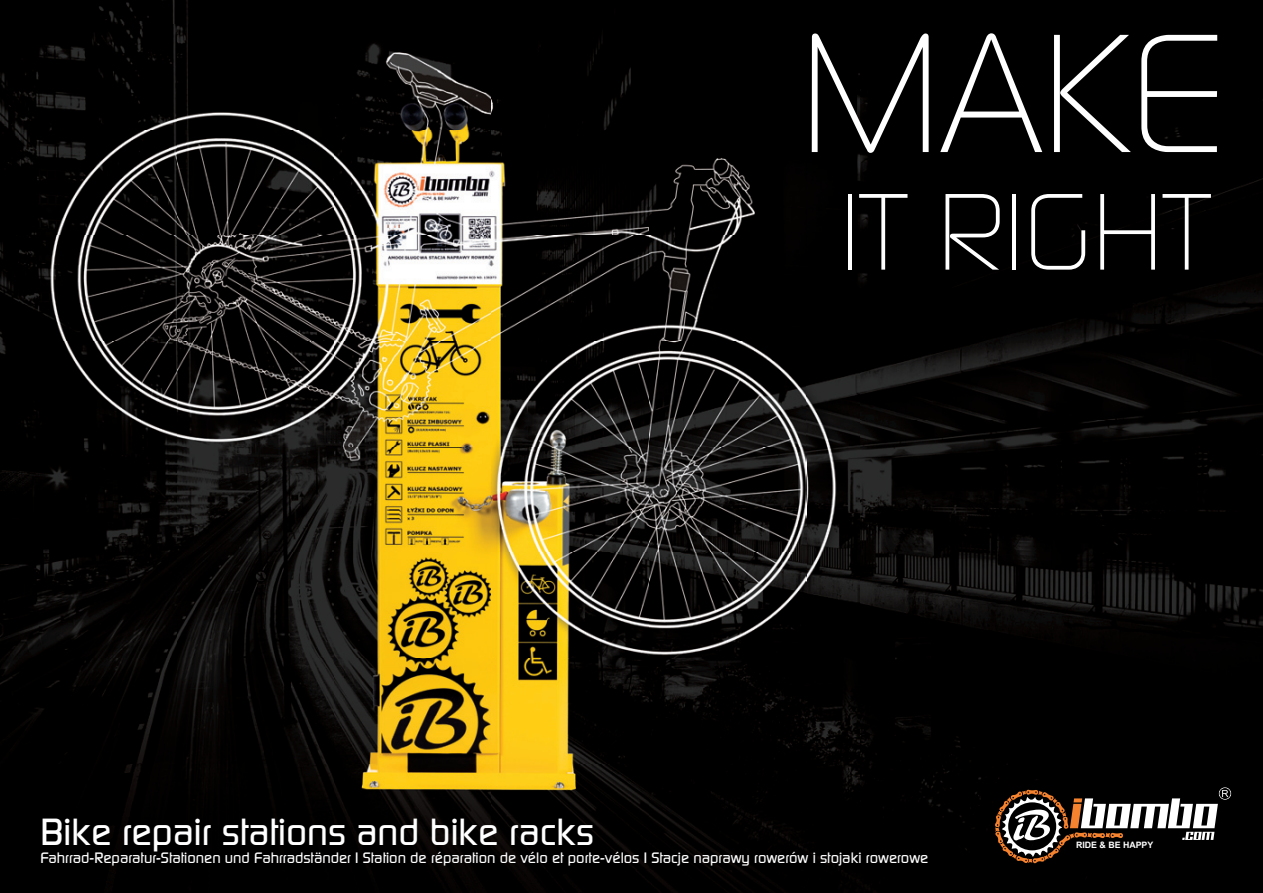
<style>
.page{position:relative;width:1263px;height:893px;background:#fff}
.page>*{position:absolute;margin:0;border:0;box-sizing:border-box;transform-origin:0 0}
.t1{font:300 167.4px "Continuum";color:#fff}
.t2{font:300 108px "Continuum";color:#fff}
.t3{font:500 37.5px "Continuum";color:#fff}
.t4{font:500 15px "Continuum";color:#fff}
.t5{font:700 8.85px "Arial";color:#fff}
</style>
<div class="page">
<div style="left:0;top:0;width:421px;height:52px;background:#000"></div>
<div style="left:421px;top:0;width:421px;height:24px;background:#000"></div>
<div style="left:842px;top:0;width:421px;height:105px;background:#000"></div>
<img style="left:0;top:52px;width:20px;height:421px">
<img style="left:859px;top:105px;width:404px;height:735px">
<div style="left:0;top:473px;width:52px;height:420px;background:#000"></div>
<div style="left:52px;top:870px;width:421px;height:23px;background:#000"></div>
<div style="left:473px;top:840px;width:790px;height:53px;background:#000"></div>
<svg style="left:995px;top:787px;width:236px;height:76px"></svg>
<img style="left:20px;top:24px;width:839px;height:846px">
<h1 class="t1" style="left:800px;top:-7px;width:428px">MAKE</h1>
<h2 class="t2" style="left:840px;top:167px;width:372px">IT RIGHT</h2>
<h3 class="t3" style="left:40px;top:808px;width:555px">Bike repair stations and bike racks</h3>
<p class="t4" style="left:40px;top:847px;width:889px">Fahrrad-Reparatur-Stationen und Fahrradständer | Station de réparation de vélo et porte-vélos | Stacje naprawy rowerów i stojaki rowerowe</p>
<p class="t5" style="left:1076px;top:839px;width:79px">RIDE &amp; BE HAPPY</p>
</div>
